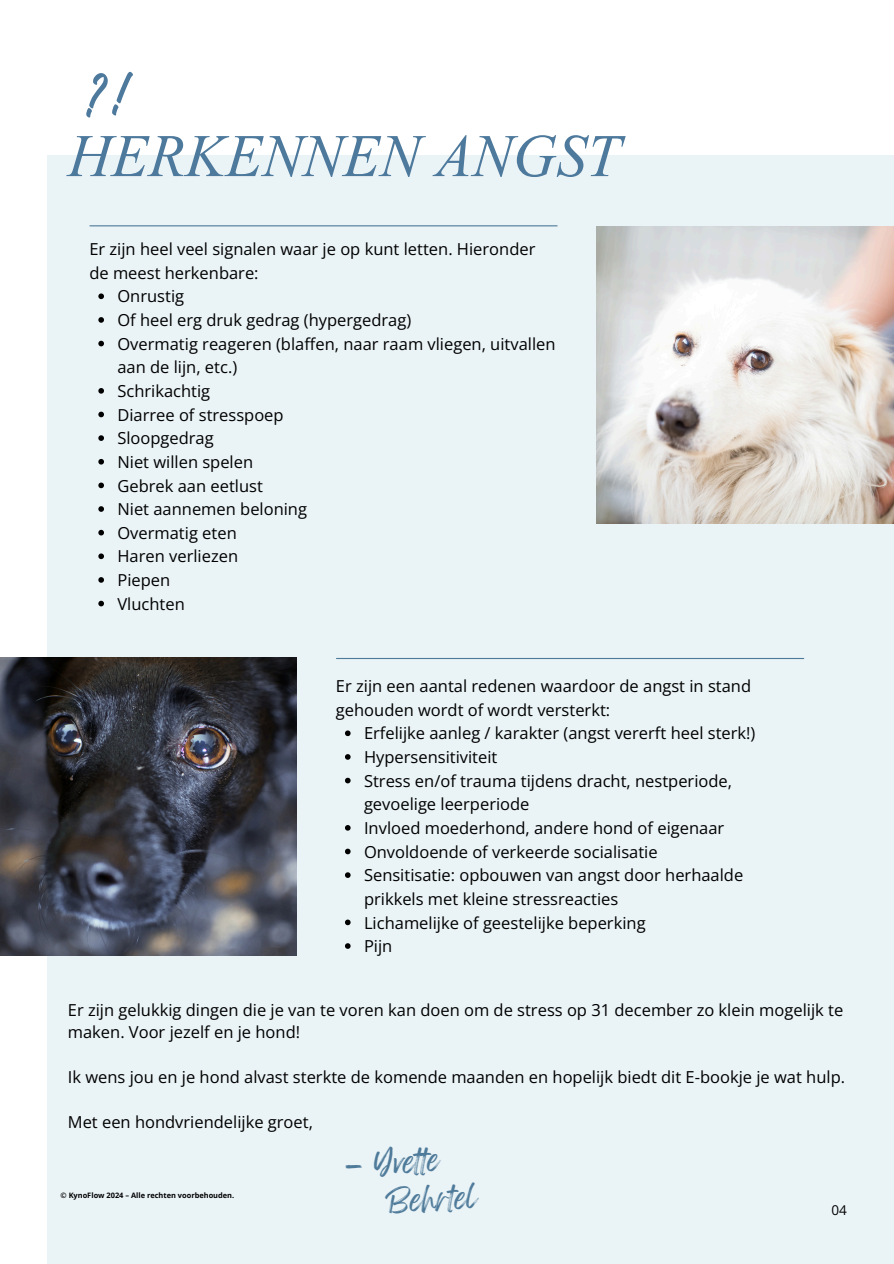
<style>
.page{position:relative;width:894px;height:1264px;background:#fff}
.page>*{position:absolute;margin:0;border:0;box-sizing:border-box;transform-origin:0 0}
.t1{font:75px "Vijaya";color:#4d799c}
.t2{font:75px "Holiday";color:#4d799c}
.t3{font:26.85px "Feeling Passionate";color:#4f7b9a}
.t4{font:16.5px/23.7px "Open Sans";color:#000}
.t5{font:13.5px "Open Sans";color:#000}
.t6{font:700 7.35px "Open Sans";color:#000}
</style>
<div class="page">
<div style="left:47px;top:155px;width:846px;height:1108px;background:#eaf3f6"></div>
<img style="left:0;top:658px;width:297px;height:297px">
<svg style="left:98px;top:293px;width:6px;height:6px"></svg>
<svg style="left:98px;top:317px;width:6px;height:6px"></svg>
<svg style="left:98px;top:341px;width:6px;height:5px"></svg>
<svg style="left:98px;top:388px;width:6px;height:5px"></svg>
<svg style="left:98px;top:411px;width:6px;height:6px"></svg>
<svg style="left:98px;top:435px;width:6px;height:6px"></svg>
<svg style="left:98px;top:459px;width:6px;height:5px"></svg>
<svg style="left:98px;top:482px;width:6px;height:6px"></svg>
<svg style="left:98px;top:506px;width:6px;height:6px"></svg>
<svg style="left:98px;top:530px;width:6px;height:5px"></svg>
<svg style="left:98px;top:553px;width:6px;height:6px"></svg>
<svg style="left:98px;top:577px;width:6px;height:5px"></svg>
<svg style="left:98px;top:600px;width:6px;height:6px"></svg>
<svg style="left:345px;top:730px;width:5px;height:6px"></svg>
<svg style="left:345px;top:754px;width:5px;height:5px"></svg>
<svg style="left:345px;top:777px;width:5px;height:6px"></svg>
<svg style="left:345px;top:825px;width:5px;height:5px"></svg>
<svg style="left:345px;top:848px;width:5px;height:6px"></svg>
<svg style="left:345px;top:872px;width:5px;height:6px"></svg>
<svg style="left:345px;top:919px;width:5px;height:6px"></svg>
<svg style="left:345px;top:943px;width:5px;height:5px"></svg>
<hr style="left:336px;top:658px;width:467px;height:1px;background:#4f7b9a">
<img style="left:596px;top:226px;width:297px;height:297px">
<hr style="left:90px;top:225px;width:467px;height:1px;background:#4f7b9a">
<p class="t2" style="left:84px;top:37px;width:52px">?!</p>
<p class="t1" style="left:68px;top:123px;width:553px">HERKENNEN ANGST</p>
<p class="t4" style="left:89px;top:237px;width:447px">Er zijn heel veel signalen waar je op kunt letten. Hieronder de meest herkenbare:</p>
<p class="t4" style="left:117px;top:284px;width:68px">Onrustig</p>
<h3 class="t4" style="left:117px;top:308px;width:295px">Of heel erg druk gedrag (hypergedrag)</h3>
<p class="t4" style="left:117px;top:331px;width:439px">Overmatig reageren (blaffen, naar raam vliegen, uitvallen aan de lijn, etc.)</p>
<p class="t4" style="left:117px;top:379px;width:94px">Schrikachtig</p>
<p class="t4" style="left:117px;top:402px;width:168px">Diarree of stresspoep</p>
<p class="t4" style="left:117px;top:426px;width:98px">Sloopgedrag</p>
<p class="t4" style="left:117px;top:449px;width:137px">Niet willen spelen</p>
<p class="t4" style="left:117px;top:473px;width:147px">Gebrek aan eetlust</p>
<p class="t4" style="left:117px;top:497px;width:191px">Niet aannemen beloning</p>
<p class="t4" style="left:117px;top:520px;width:121px">Overmatig eten</p>
<p class="t4" style="left:117px;top:544px;width:122px">Haren verliezen</p>
<p class="t4" style="left:117px;top:568px;width:54px">Piepen</p>
<p class="t4" style="left:117px;top:591px;width:69px">Vluchten</p>
<p class="t4" style="left:336px;top:674px;width:416px">Er zijn een aantal redenen waardoor de angst in stand gehouden wordt of wordt versterkt:</p>
<p class="t4" style="left:364px;top:721px;width:393px">Erfelijke aanleg / karakter (angst vererft heel sterk!)</p>
<h3 class="t4" style="left:364px;top:745px;width:135px">Hypersensitiviteit</h3>
<p class="t4" style="left:364px;top:768px;width:369px">Stress en/of trauma tijdens dracht, nestperiode, gevoelige leerperiode</p>
<p class="t4" style="left:364px;top:815px;width:361px">Invloed moederhond, andere hond of eigenaar</p>
<p class="t4" style="left:364px;top:839px;width:295px">Onvoldoende of verkeerde socialisatie</p>
<p class="t4" style="left:364px;top:863px;width:380px">Sensitisatie: opbouwen van angst door herhaalde prikkels met kleine stressreacties</p>
<p class="t4" style="left:364px;top:910px;width:283px">Lichamelijke of geestelijke beperking</p>
<p class="t4" style="left:364px;top:934px;width:30px">Pijn</p>
<h3 class="t4" style="left:68px;top:997px;width:776px;line-height:22.5px">Er zijn gelukkig dingen die je van te voren kan doen om de stress op 31 december zo klein mogelijk te maken. Voor jezelf en je hond!</h3>
<h3 class="t4" style="left:68px;top:1064px;width:778px">Ik wens jou en je hond alvast sterkte de komende maanden en hopelijk biedt dit E-bookje je wat hulp.</h3>
<p class="t4" style="left:68px;top:1109px;width:246px">Met een hondvriendelijke groet,</p>
<h2 class="t3" style="left:344px;top:1142px;width:96px;rotate:-3deg">— Yvet e</h2>
<h2 class="t3" style="left:384px;top:1179px;width:94px;rotate:-3deg">Behrtel</h2>
<p class="t6" style="left:61px;top:1190px;width:175px">© KynoFlow 2024 – Alle rechten voorbehouden.</p>
<h3 class="t5" style="left:831px;top:1200px;width:17px">04</h3>
</div>
